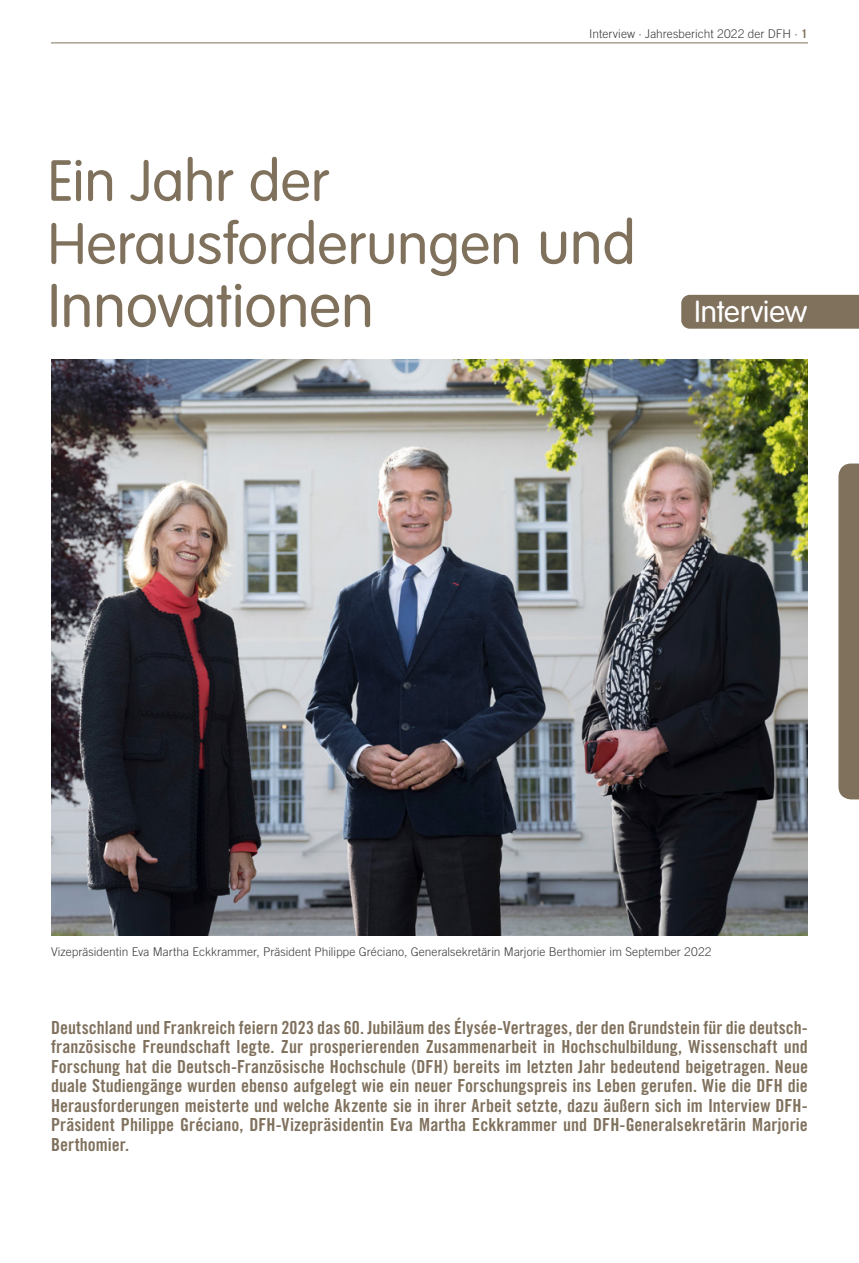
<style>
.page{position:relative;width:859px;height:1263px;background:#fff}
.page>*{position:absolute;margin:0;border:0;box-sizing:border-box;transform-origin:0 0}
.t1{font:300 60px "VAG Rounded Std";letter-spacing:.005em;color:#80715d}
.t2{font:300 57px/63px "VAG Rounded Std";letter-spacing:.005em;color:#80715d}
.t3{font:300 30px "VAG Rounded Std";color:#fff}
.t4{font:18px/19.5px "Trade Gothic LT Std Bd Cn 20";color:#80715d;text-align:justify}
.t5{font:300 12px "Trade Gothic LT Std";color:#3c3c3b}
.s1{font-weight:700;color:#80715d}
.s2{font-size:60px}
</style>
<div class="page">
<div style="left:838px;top:463px;width:21px;height:336px;background:#80715d"></div>
<hr style="left:51px;top:43px;width:757px;height:1px;background:#80715d">
<div style="left:681px;top:295px;width:178px;height:34px;background:#80715d"></div>
<img style="left:51px;top:360px;width:757px;height:575px">
<p class="t5" style="left:589px;top:27px;width:220px">Interview · Jahresbericht 2022 der DFH · <span class="s1">1</span></p>
<h2 class="t2" style="left:48px;top:151px;width:589px">Ein Jahr der<br>Herausforderungen <span class="s2">und</span></h2>
<h1 class="t1" style="left:48px;top:271px;width:327px">Innovationen</h1>
<h3 class="t3" style="left:695px;top:295px;width:114px">Interview</h3>
<p class="t5" style="left:51px;top:944px;width:662px">Vizepräsidentin Eva Martha Eckkrammer, Präsident Philippe Gréciano, Generalsekretärin Marjorie Berthomier im September 2022</p>
<p class="t4" style="left:51px;top:1017px;width:758px">Deutschland und Frankreich feiern 2023 das 60. Jubiläum des Élysée-Vertrages, der den Grundstein für die deutsch&shy;französische Freundschaft legte. Zur prosperierenden Zusammenarbeit in Hochschulbildung, Wissenschaft und Forschung hat die Deutsch-Französische Hochschule (DFH) bereits im letzten Jahr bedeutend beigetragen. Neue duale Studiengänge wurden ebenso aufgelegt wie ein neuer Forschungspreis ins Leben gerufen. Wie die DFH die Herausforderungen meisterte und welche Akzente sie in ihrer Arbeit setzte, dazu äußern sich im Interview DFH-Präsident Philippe Gréciano, DFH-Vizepräsidentin Eva Martha Eckkrammer und DFH-Generalsekretärin Marjorie Berthomier.</p>
</div>
